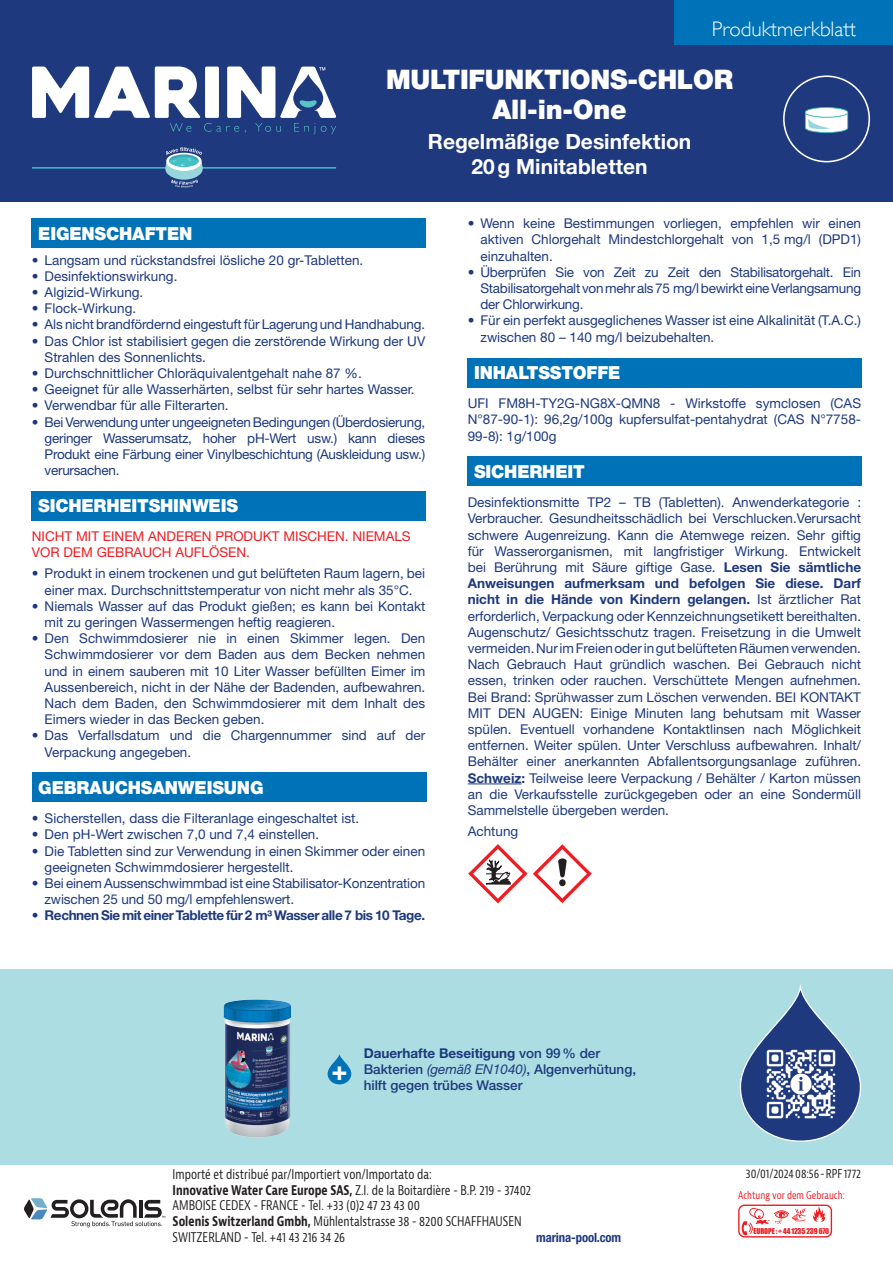
<style>
.page{position:relative;width:893px;height:1263px;background:#fff}
.page>*{position:absolute;margin:0;border:0;box-sizing:border-box;transform-origin:0 0}
.t1{font:900 27px/30px "Helvetica Neue LT Std";letter-spacing:-.01em;color:#fff;text-align:center}
.t2{font:700 condensed 26.85px "Helvetica Neue LT Std";color:#fff}
.t3{font:700 21px/25.2px "Helvetica Neue LT Std";color:#fff;text-align:center}
.t4{font:300 21px "Gill Sans";color:#fff}
.t5{font:900 18px "Helvetica Neue LT Std";letter-spacing:-.01em;color:#fff}
.t6{font:13.5px/16.2px "Helvetica Neue LT Std";color:#1e397d}
.t7{font:500 13.5px/16.2px "Helvetica Neue LT Std";color:#1e397d}
.t8{font:13.5px/16.2px "Helvetica Neue LT Std";color:#ee1d23}
.t9{font:700 13.5px "Helvetica Neue LT Std";letter-spacing:-.03em;color:#1e397d}
.t10{font:condensed 13.05px/15.8px "Bernina Sans";color:#231f20;scale:.85 1}
.t11{font:700 condensed 12.75px "Helvetica Neue LT Std";letter-spacing:-.01em;color:#1e397d}
.t12{font:condensed 12px "Bernina Sans";letter-spacing:-.005em;color:#231f20;scale:.85 1}
.t13{font:condensed 10.5px "Bernina Sans";color:#ee1d23;scale:.85 1}
.t14{font:7.35px "Impact";letter-spacing:-.02em;color:#ee1d23}
.s1{font-weight:400}
.s2{font-weight:700}
.s3{font-weight:400;font-style:italic}
</style>
<div class="page">
<svg style="left:738px;top:1204px;width:94px;height:33px"></svg>
<svg style="left:24px;top:1198px;width:141px;height:29px"></svg>
<div style="left:0;top:969px;width:893px;height:196px;background:#abdde2"></div>
<img style="left:223px;top:999px;width:69px;height:139px">
<svg style="left:328px;top:1054px;width:23px;height:30px"></svg>
<svg style="left:739px;top:985px;width:122px;height:157px"></svg>
<img style="left:763px;top:1045px;width:77px;height:77px">
<div style="left:0;top:0;width:893px;height:202px;background:#1e397d"></div>
<div style="left:675px;top:0;width:218px;height:45px;background:#0072b8"></div>
<svg style="left:32px;top:66px;width:304px;height:68px"></svg>
<hr style="left:32px;top:167px;width:304px;height:2px;background:#41c1c6">
<svg style="left:163px;top:147px;width:42px;height:40px"></svg>
<div style="left:783px;top:75px;width:87px;height:87px;border:2px solid #fff;border-radius:50%"></div>
<svg style="left:805px;top:107px;width:43px;height:26px"></svg>
<div style="left:32px;top:219px;width:394px;height:29px;background:#0072b8"></div>
<div style="left:32px;top:491px;width:394px;height:30px;background:#0072b8"></div>
<div style="left:32px;top:773px;width:395px;height:29px;background:#0072b8"></div>
<hr style="left:468px;top:783px;width:53px;height:1px;background:#1e397d">
<div style="left:468px;top:358px;width:394px;height:29px;background:#0072b8"></div>
<div style="left:468px;top:457px;width:394px;height:29px;background:#0072b8"></div>
<svg style="left:468px;top:844px;width:59px;height:59px"></svg>
<svg style="left:533px;top:844px;width:59px;height:59px"></svg>
<h3 class="t4" style="left:712px;top:12px;width:146px">Produktmerkblatt</h3>
<h1 class="t1" style="left:386px;top:64px;width:349px">MULTIFUNKTIONS-CHLOR<br>All-in-One</h1>
<h3 class="t3" style="left:428px;top:128px;width:265px">Regelmäßige Desinfektion<br>20g Minitabletten</h3>
<h3 class="t5" style="left:38px;top:222px;width:156px">EIGENSCHAFTEN</h3>
<p class="t6" style="left:32px;top:251px;width:333px">• Langsam und rückstandsfrei lösliche 20 gr-Tabletten.</p>
<p class="t6" style="left:32px;top:268px;width:147px">• Desinfektionswirkung.</p>
<p class="t6" style="left:32px;top:284px;width:113px">• Algizid-Wirkung.</p>
<p class="t6" style="left:32px;top:300px;width:106px">• Flock-Wirkung.</p>
<p class="t6" style="left:32px;top:316px;width:395px">• Als nicht brandfördernd eingestuft für Lagerung und Handhabung.</p>
<p class="t6" style="left:45px;top:332px;width:382px;text-indent:-13px">• Das Chlor ist stabilisiert gegen die zerstörende Wirkung der UV<br>Strahlen des Sonnenlichts.</p>
<p class="t6" style="left:32px;top:365px;width:331px">• Durchschnittlicher Chloräquivalentgehalt nahe 87 %.</p>
<p class="t6" style="left:32px;top:381px;width:384px">• Geeignet für alle Wasserhärten, selbst für sehr hartes Wasser.</p>
<p class="t6" style="left:32px;top:397px;width:198px">• Verwendbar für alle Filterarten.</p>
<p class="t6" style="left:45px;top:413px;width:382px;text-align:justify;text-indent:-13px">• Bei Verwendung unter ungeeigneten Bedingungen (Überdosierung, geringer Wasserumsatz, hoher pH-Wert usw.) kann dieses Produkt eine Färbung einer Vinylbeschichtung (Auskleidung usw.) verursachen.</p>
<h3 class="t5" style="left:38px;top:495px;width:201px">SICHERHEITSHINWEIS</h3>
<p class="t8" style="left:32px;top:528px;width:380px">NICHT MIT EINEM ANDEREN PRODUKT MISCHEN. NIEMALS<br>VOR DEM GEBRAUCH AUFLÖSEN.</p>
<p class="t6" style="left:32px;top:565px;width:395px;text-align:center">• Produkt in einem trockenen und gut belüfteten Raum lagern, bei einer max. Durchschnittstemperatur von nicht mehr als 35°C.</p>
<p class="t6" style="left:45px;top:598px;width:382px;text-indent:-13px">• Niemals Wasser auf das Produkt gießen; es kann bei Kontakt mit zu geringen Wassermengen heftig reagieren.</p>
<p class="t6" style="left:45px;top:630px;width:382px;text-align:justify;text-indent:-13px">• Den Schwimmdosierer nie in einen Skimmer legen. Den Schwimmdosierer vor dem Baden aus dem Becken nehmen und in einem sauberen mit 10 Liter Wasser befüllten Eimer im Aussenbereich, nicht in der Nähe der Badenden, aufbewahren.<br>Nach dem Baden, den Schwimmdosierer mit dem Inhalt des Eimers wieder in das Becken geben.</p>
<p class="t6" style="left:45px;top:727px;width:382px;text-indent:-13px">• Das Verfallsdatum und die Chargennummer sind auf der<br>Verpackung angegeben.</p>
<h3 class="t5" style="left:38px;top:777px;width:227px">GEBRAUCHSANWEISUNG</h3>
<p class="t6" style="left:32px;top:810px;width:329px">• Sicherstellen, dass die Filteranlage eingeschaltet ist.</p>
<p class="t6" style="left:32px;top:826px;width:289px">• Den pH-Wert zwischen 7,0 und 7,4 einstellen.</p>
<p class="t6" style="left:45px;top:842px;width:382px;text-indent:-13px">• Die Tabletten sind zur Verwendung in einen Skimmer oder einen geeigneten Schwimmdosierer hergestellt.</p>
<p class="t6" style="left:45px;top:875px;width:382px;text-indent:-13px">• Bei einem Aussenschwimmbad ist eine Stabilisator-Konzentration zwischen 25 und 50 mg/l empfehlenswert.</p>
<p class="t9" style="left:32px;top:907px;width:395px"><span class="s1">•</span> Rechnen Sie mit einer Tablette für 2 m³ Wasser alle 7 bis 10 Tage.</p>
<p class="t6" style="left:480px;top:215px;width:382px;text-align:justify;text-indent:-13px">• Wenn keine Bestimmungen vorliegen, empfehlen wir einen aktiven Chlorgehalt Mindestchlorgehalt von 1,5 mg/l (DPD1) einzuhalten.</p>
<p class="t6" style="left:480px;top:264px;width:382px;text-align:justify;text-indent:-13px">• Überprüfen Sie von Zeit zu Zeit den Stabilisatorgehalt. Ein Stabilisatorgehalt von mehr als 75 mg/l bewirkt eine Verlangsamung der Chlorwirkung.</p>
<p class="t6" style="left:480px;top:312px;width:382px;text-indent:-13px">• Für ein perfekt ausgeglichenes Wasser ist eine Alkalinität (T.A.C.) zwischen 80 – 140 mg/l beizubehalten.</p>
<h3 class="t5" style="left:474px;top:362px;width:148px">INHALTSSTOFFE</h3>
<p class="t6" style="left:468px;top:395px;width:395px;text-align:justify">UFI FM8H-TY2G-NG8X-QMN8 - Wirkstoffe symclosen (CAS N°87-90-1): 96,2g/100g kupfersulfat-pentahydrat (CAS N°7758- 99-8): 1g/100g</p>
<h3 class="t5" style="left:474px;top:461px;width:112px">SICHERHEIT</h3>
<p class="t6" style="left:468px;top:494px;width:395px;text-align:justify">Desinfektionsmitte TP2 – TB (Tabletten). Anwenderkategorie :<br>Verbraucher. Gesundheitsschädlich bei Verschlucken.Verursacht schwere Augenreizung. Kann die Atemwege reizen. Sehr giftig für Wasserorganismen, mit langfristiger Wirkung. Entwickelt bei Berührung mit Säure giftige Gase. <span class="s2">Lesen Sie sämtliche Anweisungen aufmerksam und befolgen Sie diese. Darf nicht in die Hände von Kindern gelangen.</span> Ist ärztlicher Rat erforderlich, Verpackung oder Kennzeichnungsetikett bereithalten.<br>Augenschutz/ Gesichtsschutz tragen. Freisetzung in die Umwelt vermeiden. Nur im Freien oder in gut belüfteten Räumen verwenden.<br>Nach Gebrauch Haut gründlich waschen. Bei Gebrauch nicht essen, trinken oder rauchen. Verschüttete Mengen aufnehmen.<br>Bei Brand: Sprühwasser zum Löschen verwenden. BEI KONTAKT MIT DEN AUGEN: Einige Minuten lang behutsam mit Wasser spülen. Eventuell vorhandene Kontaktlinsen nach Möglichkeit entfernen. Weiter spülen. Unter Verschluss aufbewahren. Inhalt/ Behälter einer anerkannten Abfallentsorgungsanlage zufü hren.<br><span class="s2">Schweiz:</span> Teilweise leere Verpackung / Behälter / Karton müssen an die Verkaufsstelle zurückgegeben oder an eine Sondermüll Sammelstelle übergeben werden.</p>
<p class="t6" style="left:468px;top:823px;width:52px">Achtung</p>
<h2 class="t2" style="left:331px;top:1054px;width:18px">+</h2>
<p class="t7" style="left:364px;top:1045px;width:274px"><span class="s2">Dauerhafte Beseitigung</span> von 99% der<br>Bakterien <span class="s3">(gemäß EN1040)</span>, Algenverhütung, hilft gegen trübes Wasser</p>
<p class="t10" style="left:173px;top:1167px;width:423px">Importé et distribué par/Importiert von/Importato da:<br><span class="s2">Innovative Water Care Europe SAS,</span> Z.I. de la Boitardière - B.P. 219 - 37402<br>AMBOISE CEDEX - FRANCE - Tel. +33 (0)2 47 23 43 00<br><span class="s2">Solenis Switzerland Gmbh,</span> Mühlentalstrasse 38 - 8200 SCHAFFHAUSEN SWITZERLAND - Tel. +41 43 216 34 26</p>
<p class="t12" style="left:746px;top:1166px;width:137px">30/01/2024 08:56 - RPF 1772</p>
<p class="t13" style="left:738px;top:1189px;width:127px">Achtung vor dem Gebrauch:</p>
<p class="t14" style="left:754px;top:1225px;width:77px">EUROPE : + 44 1235 239 670</p>
<p class="t11" style="left:536px;top:1229px;width:86px">marina-pool.com</p>
</div>
